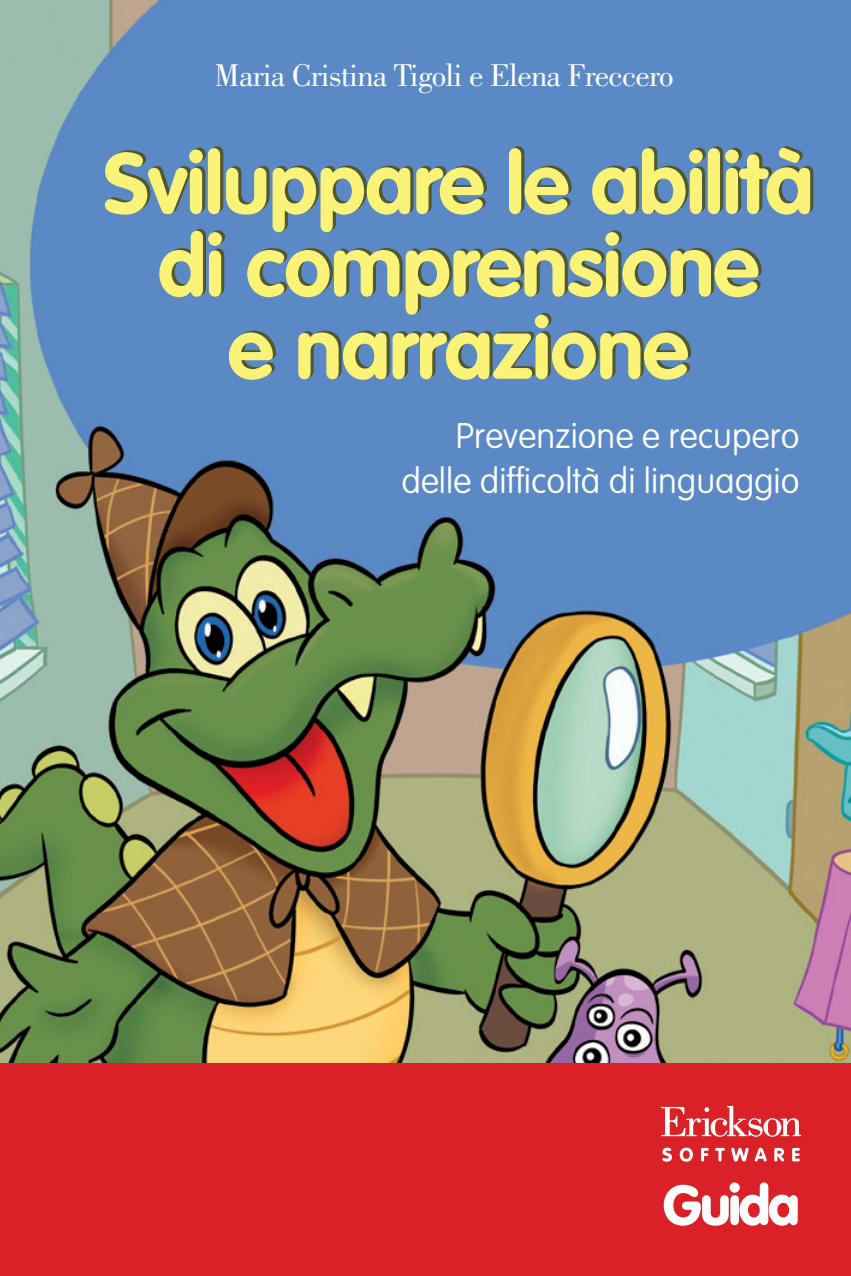
<style>
.page{position:relative;width:851px;height:1276px;background:#fff}
.page>*{position:absolute;margin:0;border:0;box-sizing:border-box;transform-origin:0 0}
.t1{font:700 85px/82.5px "VAG Rounded Std";letter-spacing:-.01em;color:#faf378;text-align:center}
.t2{font:900 55px "VAG Rounded Std";letter-spacing:-.04em;color:#fff}
.t3{font:100 35px/45px "VAG Rounded Std";color:#fff;text-align:right}
.t4{font:32.5px "Bodoni Std";letter-spacing:-.025em;color:#fff}
</style>
<div class="page">
<img style="left:0;top:0;width:850px;height:1063px">
<div style="left:0;top:1063px;width:850px;height:213px;background:#da2128"></div>
<svg style="left:662px;top:1147px;width:9px;height:14px"></svg>
<svg style="left:679px;top:1147px;width:13px;height:14px"></svg>
<svg style="left:701px;top:1148px;width:7px;height:13px"></svg>
<svg style="left:715px;top:1148px;width:9px;height:13px"></svg>
<svg style="left:731px;top:1147px;width:17px;height:14px"></svg>
<svg style="left:754px;top:1147px;width:12px;height:14px"></svg>
<svg style="left:774px;top:1148px;width:10px;height:13px"></svg>
<svg style="left:792px;top:1148px;width:7px;height:13px"></svg>
<svg style="left:661px;top:1105px;width:140px;height:31px"></svg>
<p class="t4" style="left:214px;top:57px;width:460px">Maria Cristina Tigoli e Elena Freccero</p>
<h1 class="t1" style="left:103px;top:146px;width:711px">Sviluppare le abilità di comprensione<br>e narrazione</h1>
<p class="t3" style="left:401px;top:415px;width:399px">Prevenzione e recupero delle difficoltà di linguaggio</p>
<h2 class="t2" style="left:662px;top:1172px;width:138px">Guida</h2>
</div>
